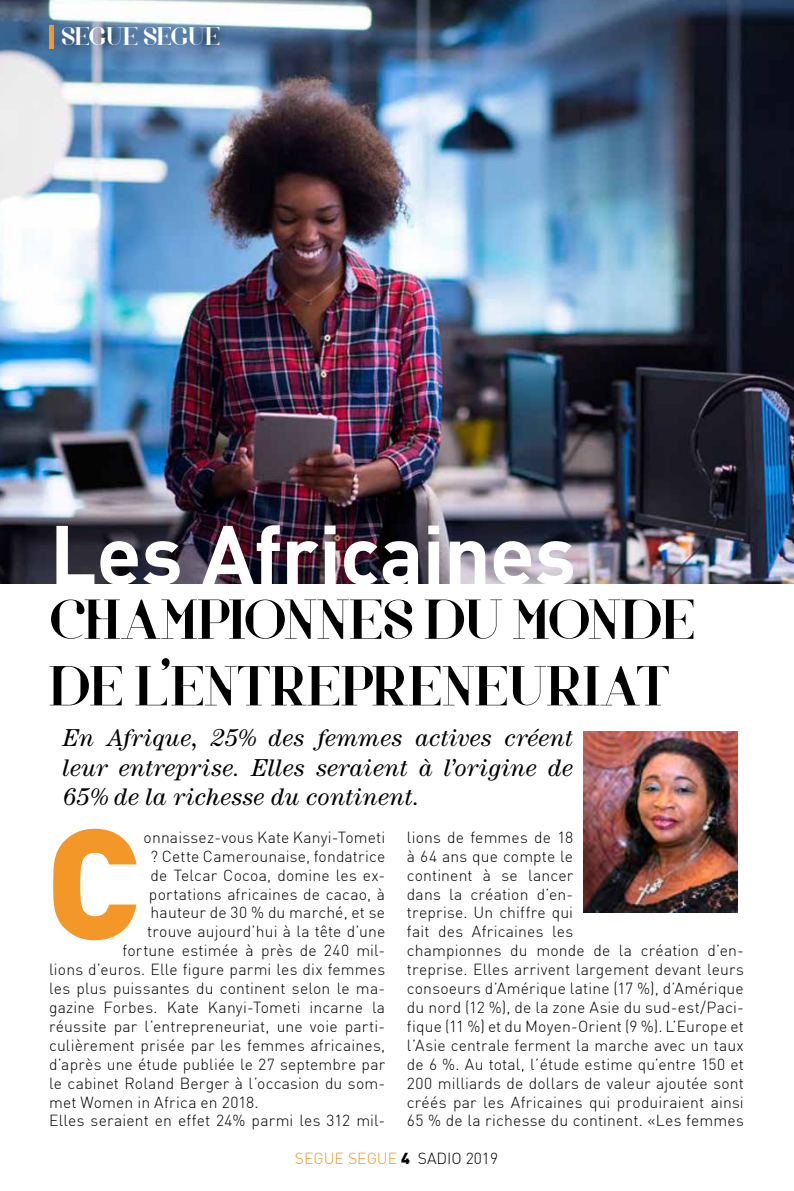
<style>
.page{position:relative;width:794px;height:1191px;background:#fff}
.page>*{position:absolute;margin:0;border:0;box-sizing:border-box;transform-origin:0 0}
.t1{font:700 82.25px "DIN";letter-spacing:-.005em;color:#fff}
.t2{font:57.75px/66.5px "Voor";color:#000}
.t3{font:26.25px "Voor";letter-spacing:-.025em;color:#fff}
.t4{font:italic 24.5px/29.4px "Century";letter-spacing:.01em;color:#000;text-align:justify}
.t5{font:300 15.75px/18.9px "DIN";letter-spacing:.01em;color:#000}
.t6{font:300 15.75px "DIN";color:#f39728}
.s1{font-weight:900;color:#000}
.s2{color:#000}
</style>
<div class="page">
<img style="left:0;top:0;width:794px;height:583px">
<div style="left:49px;top:25px;width:5px;height:24px;background:#f39728"></div>
<svg style="left:53px;top:828px;width:83px;height:112px"></svg>
<img style="left:583px;top:731px;width:154px;height:181px">
<h3 class="t3" style="left:62px;top:20px;width:160px">SEGUE SEGUE</h3>
<h1 class="t1" style="left:50px;top:501px;width:528px">Les Africaines</h1>
<h2 class="t2" style="left:50px;top:586px;width:648px">CHAMPIONNES DU MONDE<br>DE L’ENTREPRENEURIAT</h2>
<h3 class="t4" style="left:63px;top:723px;width:512px">En Afrique, 25% des femmes actives créent leur entreprise. Elles seraient à l’origine de 65% de la richesse du continent.</h3>
<p class="t5" style="left:144px;top:827px;width:243px">onnaissez-vous Kate Kanyi-Tometi</p>
<p class="t5" style="left:151px;top:846px;width:236px">? Cette Camerounaise, fondatrice</p>
<p class="t5" style="left:151px;top:865px;width:236px">de Telcar Cocoa, domine les ex-</p>
<p class="t5" style="left:149px;top:884px;width:238px">portations africaines de cacao, à</p>
<p class="t5" style="left:151px;top:903px;width:236px">hauteur de 30 % du marché, et se</p>
<p class="t5" style="left:147px;top:922px;width:239px">trouve aujourd’hui à la tête d’une</p>
<p class="t5" style="left:123px;top:941px;width:264px">fortune estimée à près de 240 mil-</p>
<p class="t5" style="left:49px;top:960px;width:338px">lions d’euros. Elle figure parmi les dix femmes</p>
<p class="t5" style="left:49px;top:978px;width:338px">les plus puissantes du continent selon le ma-</p>
<p class="t5" style="left:49px;top:997px;width:338px">gazine Forbes. Kate Kanyi-Tometi incarne la</p>
<p class="t5" style="left:49px;top:1016px;width:338px">réussite par l’entrepreneuriat, une voie parti-</p>
<p class="t5" style="left:49px;top:1035px;width:337px">culièrement prisée par les femmes africaines,</p>
<p class="t5" style="left:49px;top:1054px;width:337px">d’après une étude publiée le 27 septembre par</p>
<p class="t5" style="left:49px;top:1073px;width:338px">le cabinet Roland Berger à l’occasion du som-</p>
<p class="t5" style="left:49px;top:1092px;width:211px">met Women in Africa en 2018.</p>
<p class="t5" style="left:49px;top:1111px;width:338px">Elles seraient en effet 24% parmi les 312 mil-</p>
<p class="t5" style="left:407px;top:827px;width:338px">lions de femmes de 18<br>à 64 ans que compte le<br>continent à se lancer<br>dans la création d’en-<br>treprise. U n chiffre qui<br>fait des Africaines les<br>championnes du monde de la création d’en&shy;treprise. Elles arrivent largement devant leurs consoeurs d’Amérique latine (17 %), d’Amérique du nord (12 %), de la zone Asie du sud-est/Paci&shy;fique (11 %) et du Moyen-Orient (9 %). L’Europe et l’Asie centrale ferment la marche avec un taux de 6 %. Au total, l’étude estime qu’entre 150 et 200 milliards de dollars de valeur ajoutée sont créés par les Africaines qui produiraient ainsi 65 % de la richesse du continent. «Les femmes</p>
<p class="t6" style="left:295px;top:1148px;width:205px">segue segue <span class="s1">4</span> <span class="s2">sadio 2019</span></p>
</div>
